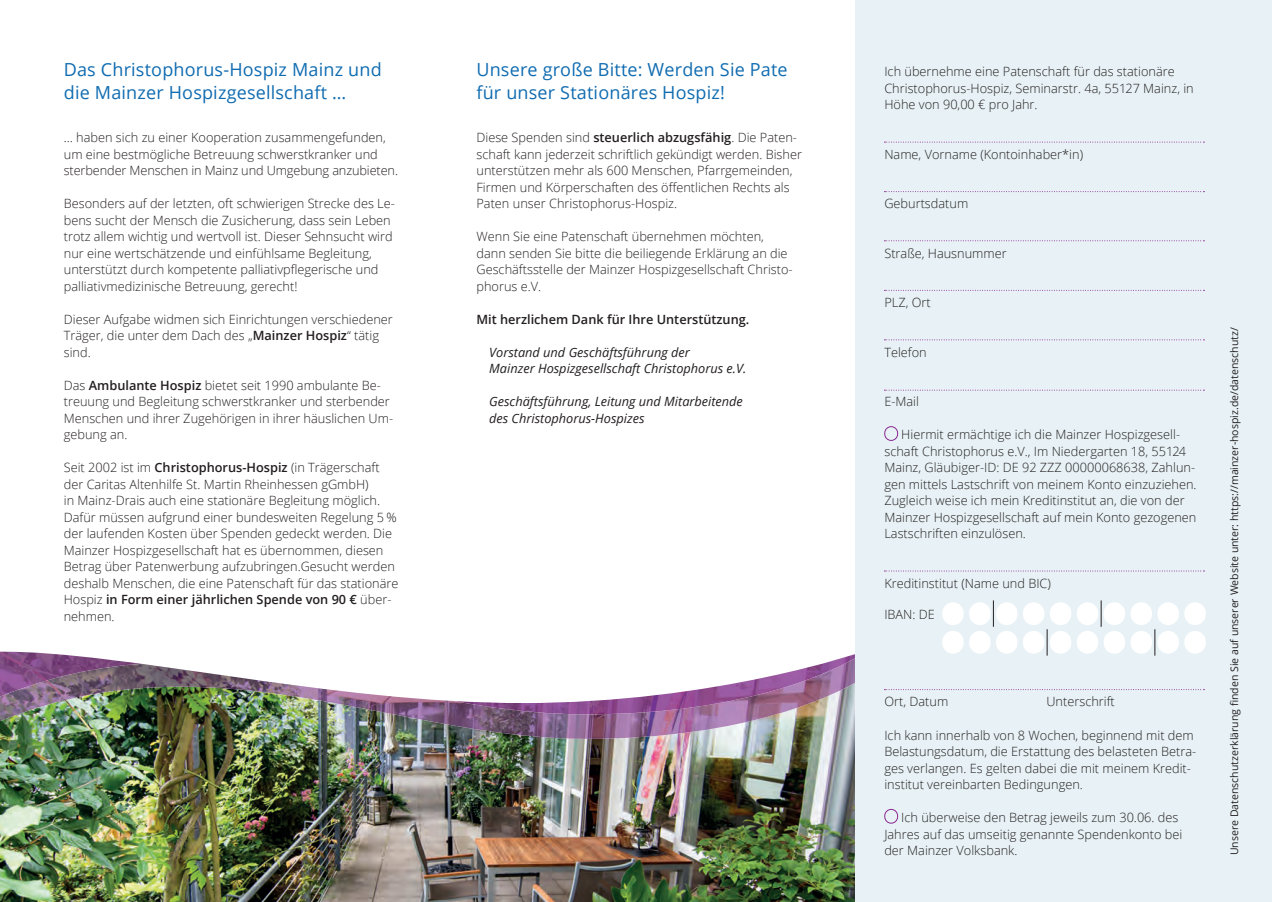
<style>
.page{position:relative;width:1272px;height:902px;background:#fff}
.page>*{position:absolute;margin:0;border:0;box-sizing:border-box;transform-origin:0 0}
.t1{font:18px/22.5px "Open Sans";letter-spacing:.01em;color:#106cb1}
.t2{font:300 12.75px/16.5px "Open Sans";color:#231f20}
.t3{font:italic 12.75px/16.5px "Open Sans";color:#231f20}
.t4{font:600 12.75px "Open Sans";color:#231f20}
.t5{font:10.5px "Open Sans";color:#231f20}
.s1{font-weight:600}
</style>
<div class="page">
<img style="left:0;top:738px;width:855px;height:163px">
<img style="left:0;top:714px;width:855px;height:24px">
<img style="left:0;top:703px;width:855px;height:11px">
<img style="left:0;top:651px;width:855px;height:52px">
<div style="left:855px;top:1px;width:416px;height:900px;background:#e8f2f6"></div>
<div style="left:884px;top:426px;width:14px;height:15px;border:1px solid #892890;border-radius:6px"></div>
<div style="left:884px;top:809px;width:14px;height:14px;border:1px solid #892890;border-radius:6px"></div>
<svg style="left:884px;top:142px;width:320px;height:1px"></svg>
<svg style="left:884px;top:191px;width:320px;height:1px"></svg>
<svg style="left:884px;top:240px;width:320px;height:1px"></svg>
<svg style="left:884px;top:290px;width:320px;height:1px"></svg>
<svg style="left:884px;top:339px;width:320px;height:1px"></svg>
<svg style="left:884px;top:390px;width:320px;height:1px"></svg>
<svg style="left:884px;top:570px;width:320px;height:1px"></svg>
<svg style="left:884px;top:689px;width:320px;height:1px"></svg>
<div style="left:943px;top:603px;width:19px;height:21px;background:#fff;border-radius:10px"></div>
<div style="left:942px;top:602px;width:21px;height:23px;border:2px solid #fff;border-radius:10px"></div>
<div style="left:943px;top:632px;width:19px;height:20px;background:#fff;border-radius:10px"></div>
<div style="left:942px;top:630px;width:21px;height:23px;border:2px solid #fff;border-radius:10px"></div>
<div style="left:1077px;top:603px;width:20px;height:21px;background:#fff;border-radius:10px"></div>
<div style="left:1076px;top:602px;width:22px;height:23px;border:2px solid #fff;border-radius:10px"></div>
<div style="left:1077px;top:632px;width:20px;height:20px;background:#fff;border-radius:10px"></div>
<div style="left:1076px;top:630px;width:22px;height:23px;border:2px solid #fff;border-radius:10px"></div>
<div style="left:970px;top:603px;width:19px;height:21px;background:#fff;border-radius:10px"></div>
<div style="left:969px;top:602px;width:21px;height:23px;border:2px solid #fff;border-radius:10px"></div>
<div style="left:970px;top:632px;width:19px;height:20px;background:#fff;border-radius:10px"></div>
<div style="left:969px;top:630px;width:21px;height:23px;border:2px solid #fff;border-radius:10px"></div>
<div style="left:1104px;top:603px;width:20px;height:21px;background:#fff;border-radius:10px"></div>
<div style="left:1103px;top:602px;width:22px;height:23px;border:2px solid #fff;border-radius:10px"></div>
<div style="left:1104px;top:632px;width:20px;height:20px;background:#fff;border-radius:10px"></div>
<div style="left:1103px;top:630px;width:22px;height:23px;border:2px solid #fff;border-radius:10px"></div>
<div style="left:997px;top:603px;width:19px;height:21px;background:#fff;border-radius:10px"></div>
<div style="left:996px;top:602px;width:21px;height:23px;border:2px solid #fff;border-radius:10px"></div>
<div style="left:997px;top:632px;width:19px;height:20px;background:#fff;border-radius:10px"></div>
<div style="left:996px;top:630px;width:21px;height:23px;border:2px solid #fff;border-radius:10px"></div>
<div style="left:1131px;top:603px;width:19px;height:21px;background:#fff;border-radius:10px"></div>
<div style="left:1130px;top:602px;width:21px;height:23px;border:2px solid #fff;border-radius:10px"></div>
<div style="left:1131px;top:632px;width:19px;height:20px;background:#fff;border-radius:10px"></div>
<div style="left:1130px;top:630px;width:21px;height:23px;border:2px solid #fff;border-radius:10px"></div>
<div style="left:1023px;top:603px;width:20px;height:21px;background:#fff;border-radius:10px"></div>
<div style="left:1022px;top:602px;width:22px;height:23px;border:2px solid #fff;border-radius:10px"></div>
<div style="left:1023px;top:632px;width:20px;height:20px;background:#fff;border-radius:10px"></div>
<div style="left:1022px;top:630px;width:22px;height:23px;border:2px solid #fff;border-radius:10px"></div>
<div style="left:1158px;top:603px;width:19px;height:21px;background:#fff;border-radius:10px"></div>
<div style="left:1157px;top:602px;width:21px;height:23px;border:2px solid #fff;border-radius:10px"></div>
<div style="left:1158px;top:632px;width:19px;height:20px;background:#fff;border-radius:10px"></div>
<div style="left:1157px;top:630px;width:21px;height:23px;border:2px solid #fff;border-radius:10px"></div>
<div style="left:1050px;top:603px;width:20px;height:21px;background:#fff;border-radius:10px"></div>
<div style="left:1049px;top:602px;width:22px;height:23px;border:2px solid #fff;border-radius:10px"></div>
<div style="left:1050px;top:632px;width:20px;height:20px;background:#fff;border-radius:10px"></div>
<div style="left:1049px;top:630px;width:22px;height:23px;border:2px solid #fff;border-radius:10px"></div>
<div style="left:1185px;top:603px;width:19px;height:21px;background:#fff;border-radius:10px"></div>
<div style="left:1184px;top:602px;width:21px;height:23px;border:2px solid #fff;border-radius:10px"></div>
<div style="left:1185px;top:632px;width:19px;height:20px;background:#fff;border-radius:10px"></div>
<div style="left:1184px;top:630px;width:21px;height:23px;border:2px solid #fff;border-radius:10px"></div>
<svg style="left:993px;top:600px;width:1px;height:26px"></svg>
<svg style="left:1100px;top:600px;width:1px;height:26px"></svg>
<svg style="left:1046px;top:629px;width:1px;height:26px"></svg>
<svg style="left:1154px;top:629px;width:1px;height:26px"></svg>
<h1 class="t1" style="left:64px;top:58px;width:319px">Das Christophorus-Hospiz Mainz und die Mainzer Hospizgesellschaft …</h1>
<p class="t2" style="left:64px;top:129px;width:336px">… haben sich zu einer Kooperation zusammengefunden, um eine bestmögliche Betreuung schwerstkranker und sterbender Menschen in Mainz und Umgebung anzubieten.</p>
<p class="t2" style="left:64px;top:195px;width:332px">Besonders auf der letzten, oft schwierigen Strecke des Le&shy;bens sucht der Mensch die Zusicherung, dass sein Leben trotz allem wichtig und wertvoll ist. Dieser Sehnsucht wird nur eine wertschätzende und einfühlsame Begleitung, unterstützt durch kompetente palliativpflegerische und palliativmedizinische Betreuung, gerecht!</p>
<p class="t2" style="left:64px;top:310px;width:330px">Dieser Aufgabe widmen sich Einrichtungen verschiedener<br>Träger, die unter dem Dach des „<span class="s1">Mainzer Hospiz</span>“ tätig sind.</p>
<p class="t2" style="left:64px;top:376px;width:331px">Das <span class="s1">Ambulante Hospiz</span> bietet seit 1990 ambulante Be&shy;treuung und Begleitung schwerstkranker und sterbender Menschen und ihrer Zugehörigen in ihrer häuslichen Um&shy;gebung an.</p>
<p class="t2" style="left:64px;top:459px;width:336px">Seit 2002 ist im <span class="s1">Christophorus-Hospiz</span> (in Trägerschaft der Caritas Altenhilfe St. Martin Rheinhessen gGmbH)<br>in Mainz-Drais auch eine stationäre Begleitung möglich.<br>Dafür müssen aufgrund einer bundesweiten Regelung 5 % der laufenden Kosten über Spenden gedeckt werden. Die Mainzer Hospizgesellschaft hat es übernommen, diesen Betrag über Patenwerbung aufzubringen.Gesucht werden deshalb Menschen, die eine Patenschaft für das stationäre Hospiz <span class="s1">in Form einer jährlichen Spende von 90 €</span> über&shy;nehmen.</p>
<h1 class="t1" style="left:476px;top:58px;width:313px">Unsere große Bitte: Werden Sie Pate für unser Stationäres Hospiz!</h1>
<p class="t2" style="left:476px;top:129px;width:327px">Diese Spenden sind <span class="s1">steuerlich abzugsfähig</span>. Die Paten&shy;schaft kann jederzeit schriftlich gekündigt werden. Bisher unterstützen mehr als 600 Menschen, Pfarrgemeinden, Firmen und Körperschaften des öffentlichen Rechts als Paten unser Christophorus-Hospiz.</p>
<p class="t2" style="left:476px;top:228px;width:318px">Wenn Sie eine Patenschaft übernehmen möchten, dann senden Sie bitte die beiliegende Erklärung an die Geschäftsstelle der Mainzer Hospizgesellschaft Christo&shy;phorus e.V.</p>
<p class="t4" style="left:476px;top:310px;width:274px">Mit herzlichem Dank für Ihre Unterstützung.</p>
<p class="t3" style="left:489px;top:343px;width:258px">Vorstand und Geschäftsführung der<br>Mainzer Hospizgesellschaft Christophorus e.V.</p>
<p class="t3" style="left:489px;top:393px;width:255px">Geschäftsführung, Leitung und Mitarbeitende des Christophorus-Hospizes</p>
<p class="t2" style="left:884px;top:63px;width:311px">Ich übernehme eine Patenschaft für das stationäre<br>Christophorus-Hospiz, Seminarstr. 4a, 55127 Mainz, in<br>Höhe von 90,00 € pro Jahr.</p>
<p class="t2" style="left:884px;top:145px;width:200px">Name, Vorname (Kontoinhaber*in)</p>
<p class="t2" style="left:884px;top:195px;width:85px">Geburtsdatum</p>
<p class="t2" style="left:884px;top:244px;width:124px">Straße, Hausnummer</p>
<p class="t2" style="left:884px;top:294px;width:48px">PLZ, Ort</p>
<p class="t2" style="left:884px;top:343px;width:44px">Telefon</p>
<p class="t2" style="left:884px;top:393px;width:36px">E-Mail</p>
<p class="t2" style="left:884px;top:426px;width:314px;text-indent:17px">Hiermit ermächtige ich die Mainzer Hospizgesell&shy;schaft Christophorus e.V., Im Niedergarten 18, 55124<br>Mainz, Gläubiger-ID: DE 92 ZZZ 00000068638, Zahlun&shy;gen mittels Lastschrift von meinem Konto einzuziehen.<br>Zugleich weise ich mein Kreditinstitut an, die von der Mainzer Hospizgesellschaft auf mein Konto gezogenen Lastschriften einzulösen.</p>
<p class="t2" style="left:884px;top:574px;width:168px">Kreditinstitut (Name und BIC)</p>
<p class="t2" style="left:884px;top:606px;width:52px">IBAN: DE</p>
<p class="t2" style="left:884px;top:693px;width:65px">Ort, Datum</p>
<p class="t2" style="left:1046px;top:693px;width:70px">Unterschrift</p>
<p class="t2" style="left:884px;top:726px;width:313px">Ich kann innerhalb von 8 Wochen, beginnend mit dem Belastungsdatum, die Erstattung des belasteten Betra&shy;ges verlangen. Es gelten dabei die mit meinem Kredit&shy;institut vereinbarten Bedingungen.</p>
<p class="t2" style="left:884px;top:808px;width:299px;text-indent:17px">Ich überweise den Betrag jeweils zum 30.06. des<br>Jahres auf das umseitig genannte Spendenkonto bei der Mainzer Volksbank.</p>
<p class="t5" style="left:1226px;top:855px;width:529px;rotate:-90deg">Unsere Datenschutzerklärung finden Sie auf unserer Website unter: https://mainzer-hospiz.de/datenschutz/</p>
</div>
